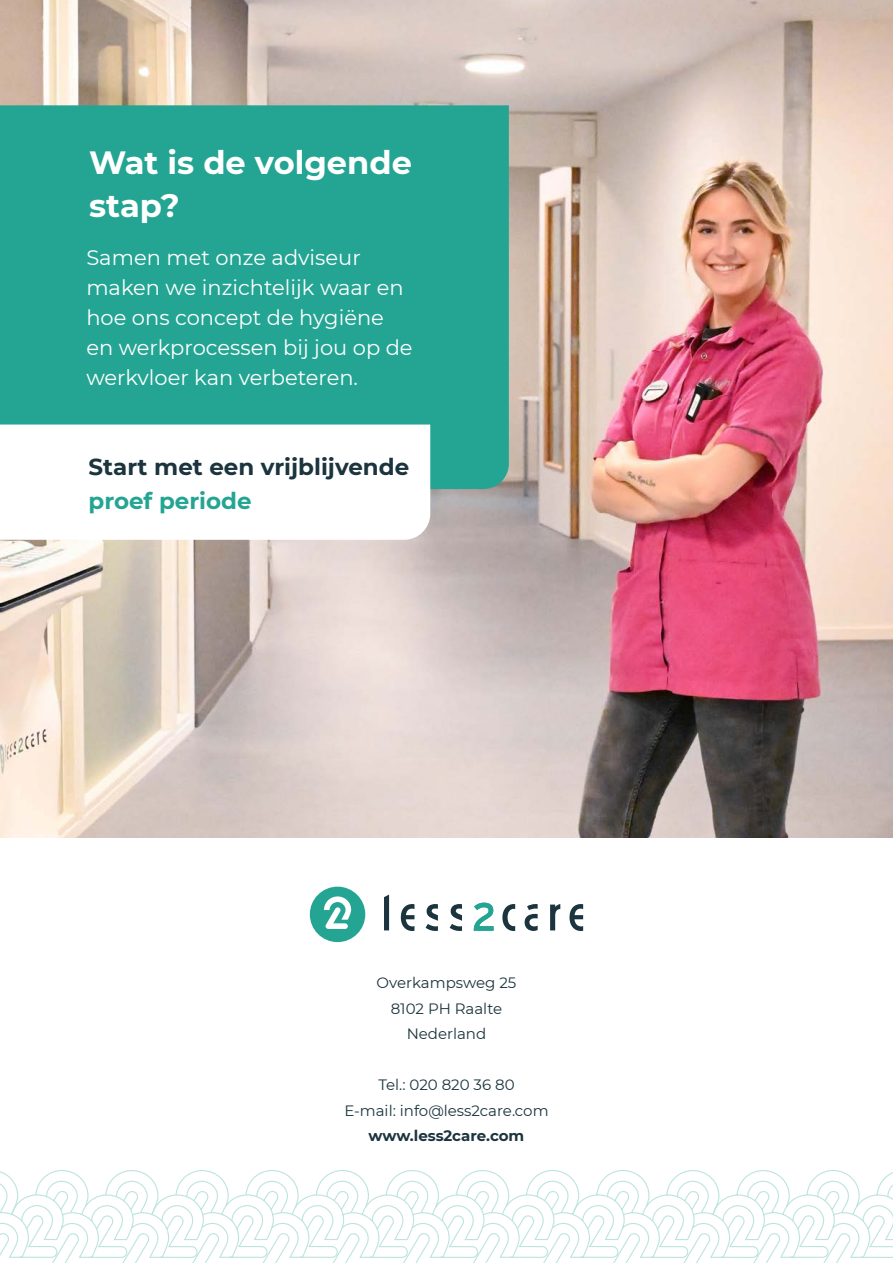
<style>
.page{position:relative;width:893px;height:1263px;background:#fff}
.page>*{position:absolute;margin:0;border:0;box-sizing:border-box;transform-origin:0 0}
.t1{font:700 32.1px/43.8px "Montserrat";color:#fff}
.t2{font:700 22.95px "Montserrat";color:#1b343d}
.t3{font:700 22.95px "Montserrat";color:#24a593}
.t4{font:21px/30px "Montserrat";color:#fff}
.t5{font:15px/25.5px "Montserrat";color:#1b343d;text-align:center}
.t6{font:700 15px "Montserrat";letter-spacing:-.005em;color:#1b343d}
</style>
<div class="page">
<svg style="left:579px;top:1170px;width:314px;height:93px"></svg>
<svg style="left:0;top:1170px;width:579px;height:93px"></svg>
<img style="left:0;top:0;width:893px;height:838px">
<div style="left:310px;top:887px;width:55px;height:55px;background:#24a593;border-radius:50%"></div>
<svg style="left:324px;top:896px;width:27px;height:33px"></svg>
<svg style="left:401px;top:904px;width:13px;height:27px"></svg>
<svg style="left:569px;top:904px;width:14px;height:27px"></svg>
<svg style="left:550px;top:904px;width:10px;height:26px"></svg>
<svg style="left:525px;top:904px;width:13px;height:27px"></svg>
<svg style="left:502px;top:904px;width:13px;height:27px"></svg>
<svg style="left:474px;top:903px;width:20px;height:28px"></svg>
<svg style="left:450px;top:904px;width:12px;height:27px"></svg>
<svg style="left:426px;top:904px;width:12px;height:27px"></svg>
<svg style="left:384px;top:894px;width:5px;height:36px"></svg>
<div style="left:0;top:105px;width:509px;height:384px;background:#24a593"></div>
<svg style="left:0;top:425px;width:430px;height:115px"></svg>
<h1 class="t1" style="left:89px;top:139px;width:324px">Wat is de volgende stap?</h1>
<p class="t4" style="left:86px;top:242px;width:328px">Samen met onze adviseur maken we inzichtelijk waar en hoe ons concept de hygiëne en werkprocessen bij jou op de werkvloer kan verbeteren.</p>
<p class="t2" style="left:89px;top:450px;width:322px">Start met een vrijblijvende</p>
<p class="t3" style="left:89px;top:485px;width:165px">proef periode</p>
<p class="t5" style="left:377px;top:969px;width:141px">Overkampsweg 25<br>8102 PH Raalte<br>Nederland</p>
<p class="t5" style="left:344px;top:1071px;width:206px">Tel.: 020 820 36 80<br>E-mail: info@less2care.com</p>
<p class="t6" style="left:369px;top:1125px;width:157px">www.less2care.com</p>
</div>
